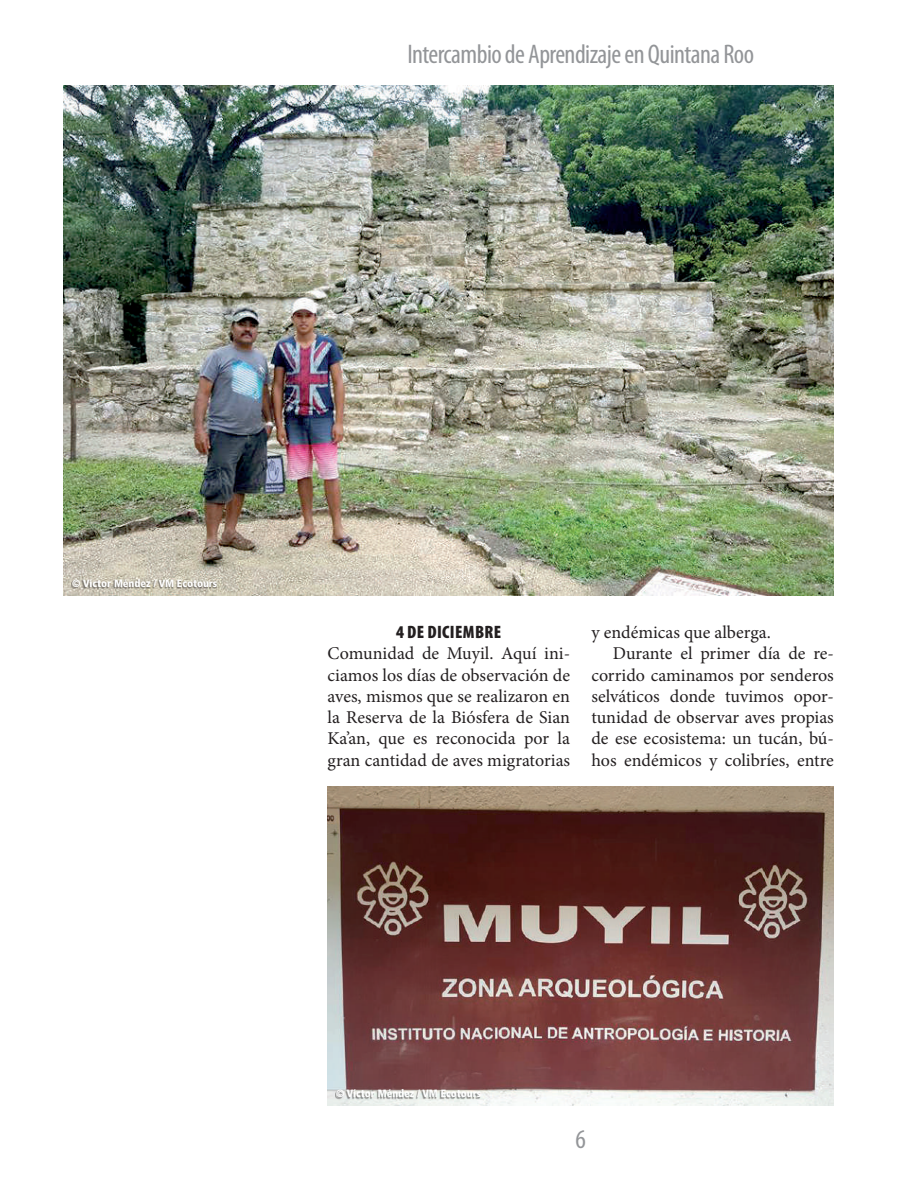
<style>
.page{position:relative;width:919px;height:1191px;background:#fff}
.page>*{position:absolute;margin:0;border:0;box-sizing:border-box;transform-origin:0 0}
.t1{font:condensed 27px "Myriad Pro";letter-spacing:-.02em;color:#939598}
.t2{font:18px/21.3px "Minion Pro";color:#231f20;text-align:justify}
.t3{font:900 condensed 18px "Myriad Pro";letter-spacing:.02em;color:#231f20}
.t4{font:900 condensed 10.5px "Frutiger LT Std";color:#fff}
</style>
<div class="page">
<img style="left:64px;top:85px;width:769px;height:510px">
<img style="left:327px;top:787px;width:506px;height:319px">
<div style="left:71px;top:579px;width:146px;height:10px;background:#231f20;opacity:.5"></div>
<div style="left:334px;top:1090px;width:146px;height:9px;background:#231f20;opacity:.5"></div>
<h1 class="t1" style="left:407px;top:40px;width:348px">Intercambio de Aprendizaje en Quintana Roo</h1>
<p class="t4" style="left:72px;top:577px;width:147px">© Víctor Méndez / VM Ecotours</p>
<p class="t3" style="left:396px;top:622px;width:107px">4 DE DICIEMBRE</p>
<p class="t2" style="left:327px;top:643px;width:244px">Comunidad de Muyil. Aquí ini&shy;ciamos los días de observación de aves, mismos que se realizaron en la Reserva de la Biósfera de Sian Ka’an, que es reconocida por la gran cantidad de aves migratorias</p>
<p class="t2" style="left:591px;top:621px;width:181px">y endémicas que alberga.</p>
<p class="t2" style="left:612px;top:643px;width:223px">Durante el primer día de re-</p>
<p class="t2" style="left:591px;top:664px;width:244px">corrido caminamos por senderos</p>
<p class="t2" style="left:591px;top:685px;width:244px">selváticos donde tuvimos opor-</p>
<p class="t2" style="left:591px;top:706px;width:244px">tunidad de observar aves propias</p>
<p class="t2" style="left:591px;top:728px;width:244px">de ese ecosistema: un tucán, bú-</p>
<p class="t2" style="left:591px;top:749px;width:244px">hos endémicos y colibríes, entre</p>
<p class="t4" style="left:336px;top:1087px;width:147px">© Víctor Méndez / VM Ecotours</p>
<h1 class="t1" style="left:575px;top:1124px;width:12px">6</h1>
</div>
